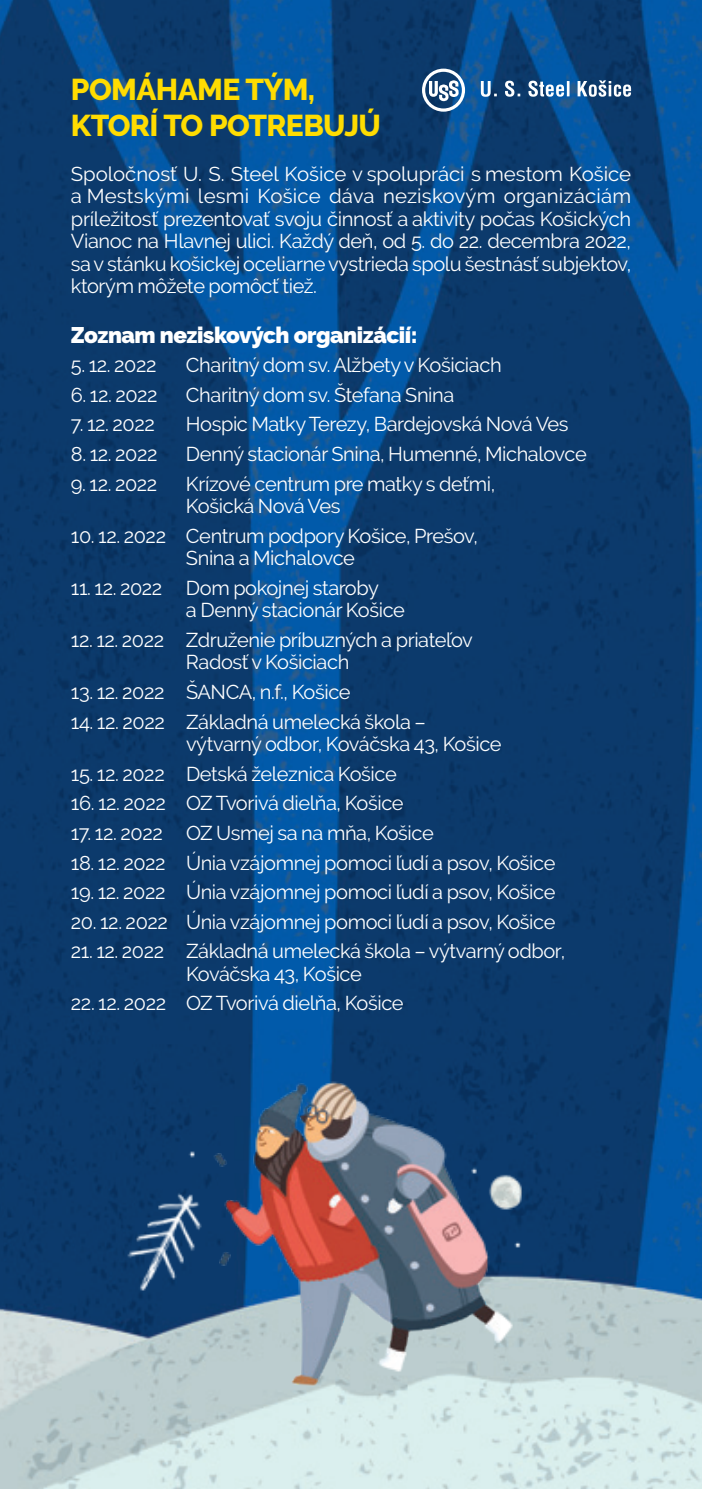
<style>
.page{position:relative;width:702px;height:1489px;background:#fff}
.page>*{position:absolute;margin:0;border:0;box-sizing:border-box;transform-origin:0 0}
.t1{font:800 30px/36px "Raleway";letter-spacing:-.02em;color:#ffdc01}
.t2{font:900 22.5px "Raleway";letter-spacing:-.02em;color:#fff}
.t3{font:20px/22.5px "Raleway";letter-spacing:-.02em;color:#fff}
</style>
<div class="page">
<img style="left:0;top:0;width:702px;height:1488px">
<img style="left:126px;top:1072px;width:400px;height:317px">
<svg style="left:481px;top:80px;width:150px;height:17px"></svg>
<svg style="left:422px;top:69px;width:43px;height:43px"></svg>
<h1 class="t1" style="left:71px;top:71px;width:311px">POMÁHAME TÝM,<br>KTORÍ TO POTREBUJÚ</h1>
<p class="t3" style="left:71px;top:162px;width:562px;text-align:justify">Spoločnosť U. S. Steel Košice v spolupráci s mestom Košice a Mestskými lesmi Košice dáva neziskovým organizáciám príležitosť prezentovať svoju činnosť a aktivity počas Košických Vianoc na Hlavnej ulici. Každý deň, od 5. do 22. decembra 2022, sa v stánku košickej oceliarne vystrieda spolu šestnásť subjektov, ktorým môžete pomôcť tiež.</p>
<p class="t2" style="left:71px;top:321px;width:348px">Zoznam neziskových organizácií:</p>
<p class="t3" style="left:71px;top:354px;width:87px">5. 12. 2022</p>
<p class="t3" style="left:186px;top:354px;width:317px">Charitný dom sv. Alžbety v Košiciach</p>
<p class="t3" style="left:71px;top:383px;width:88px">6. 12. 2022</p>
<p class="t3" style="left:186px;top:383px;width:270px">Charitný dom sv. Štefana Snina</p>
<p class="t3" style="left:71px;top:413px;width:85px">7. 12. 2022</p>
<p class="t3" style="left:186px;top:413px;width:384px">Hospic Matky Terezy, Bardejovská Nová Ves</p>
<p class="t3" style="left:71px;top:442px;width:88px">8. 12. 2022</p>
<p class="t3" style="left:186px;top:442px;width:402px">Denný stacionár Snina, Humenné, Michalovce</p>
<p class="t3" style="left:71px;top:472px;width:88px">9. 12. 2022</p>
<p class="t3" style="left:186px;top:472px;width:311px">Krízové centrum pre matky s deťmi,<br>Košická Nová Ves</p>
<p class="t3" style="left:71px;top:524px;width:408px;text-align:center">10. 12. 2022 Centrum podpory Košice, Prešov,<br>Snina a Michalovce</p>
<p class="t3" style="left:186px;top:576px;width:220px;text-indent:-115px">11. 12. 2022 Dom pokojnej staroby<br>a Denný stacionár Košice</p>
<p class="t3" style="left:71px;top:628px;width:403px;text-align:center">12. 12. 2022 Združenie príbuzných a priateľov<br>Radosť v Košiciach</p>
<p class="t3" style="left:71px;top:680px;width:281px">13. 12. 2022 ŠANCA, n.f., Košice</p>
<p class="t3" style="left:186px;top:710px;width:317px;text-indent:-115px">14. 12. 2022 Základná umelecká škola – výtvarný odbor, Kováčska 43, Košice</p>
<p class="t3" style="left:71px;top:762px;width:327px">15. 12. 2022 Detská železnica Košice</p>
<p class="t3" style="left:71px;top:792px;width:334px">16. 12. 2022 OZ Tvorivá dielňa, Košice</p>
<p class="t3" style="left:71px;top:821px;width:364px">17. 12. 2022 OZ Usmej sa na mňa, Košice</p>
<p class="t3" style="left:71px;top:851px;width:486px">18. 12. 2022 Únia vzájomnej pomoci ľudí a psov, Košice</p>
<p class="t3" style="left:71px;top:880px;width:486px">19. 12. 2022 Únia vzájomnej pomoci ľudí a psov, Košice</p>
<p class="t3" style="left:71px;top:910px;width:486px">20. 12. 2022 Únia vzájomnej pomoci ľudí a psov, Košice</p>
<p class="t3" style="left:186px;top:939px;width:380px;text-indent:-115px">21. 12. 2022 Základná umelecká škola – výtvarný odbor,<br>Kováčska 43, Košice</p>
<p class="t3" style="left:71px;top:992px;width:334px">22. 12. 2022 OZ Tvorivá dielňa, Košice</p>
</div>
